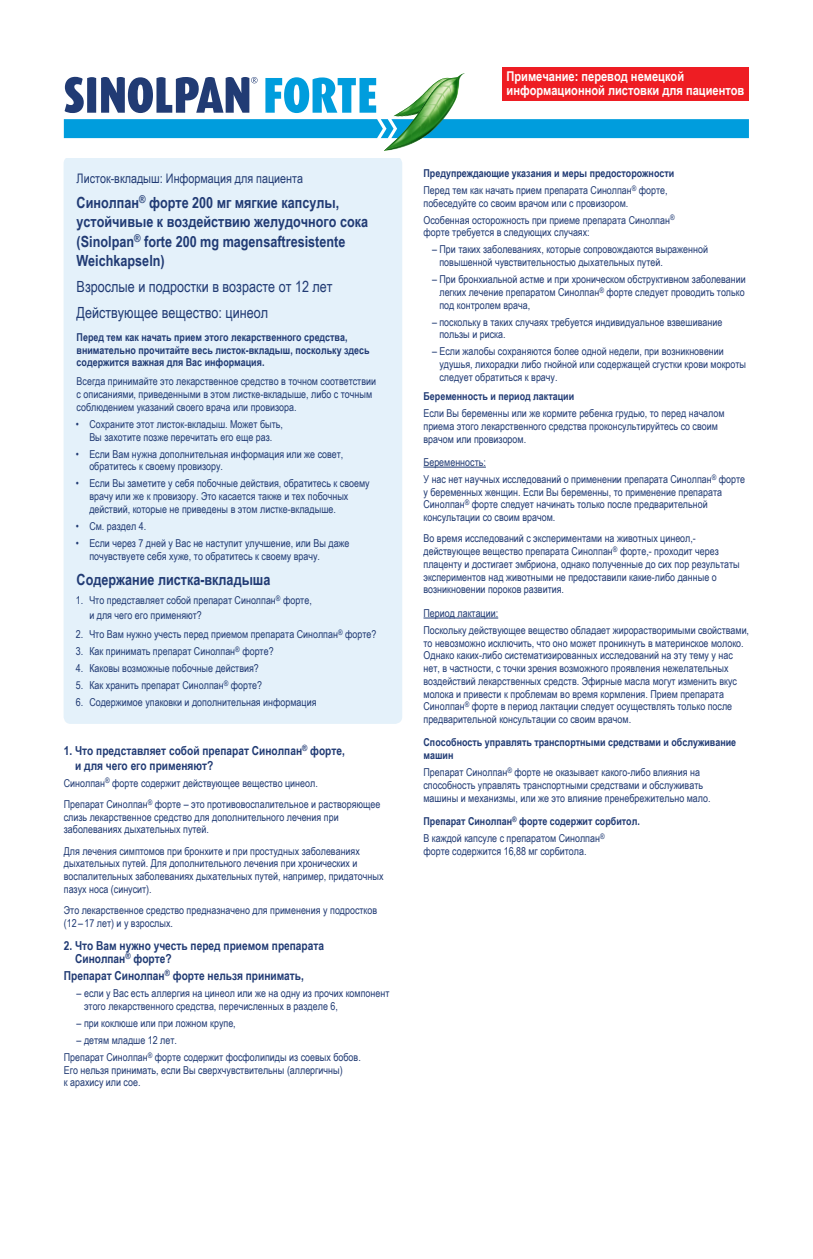
<style>
.page{position:relative;width:813px;height:1259px;background:#fff}
.page>*{position:absolute;margin:0;border:0;box-sizing:border-box;transform-origin:0 0}
.t1{font:700 15.3px/19.5px "Arial Narrow";color:#213b74}
.t2{font:15.3px/25.5px "Arial Narrow";color:#213b74}
.t3{font:700 13.5px/13.5px "Arial Narrow";color:#fff}
.t4{font:13.2px "Arial Narrow";color:#213b74}
.t5{font:700 12.3px/14.9px "Arial Narrow";color:#213b74}
.t6{font:10.8px/12.8px "Arial Narrow";color:#213b74}
.t7{font:700 10.8px/12.8px "Arial Narrow";color:#213b74}
.s1{font-weight:700}
.s2{font-weight:400}
</style>
<div class="page">
<div style="left:64px;top:156px;width:338px;height:568px;background:#e4f1fa;border-radius:7px"></div>
<div style="left:64px;top:64px;width:684px;height:93px;background:#fff"></div>
<div style="left:64px;top:119px;width:684px;height:19px;background:#009ddd"></div>
<svg style="left:265px;top:77px;width:111px;height:36px"></svg>
<svg style="left:65px;top:77px;width:192px;height:36px"></svg>
<img style="left:383px;top:73px;width:82px;height:78px">
<hr style="left:423px;top:467px;width:62px;height:1px;background:#213b74">
<hr style="left:423px;top:617px;width:75px;height:1px;background:#213b74">
<div style="left:502px;top:67px;width:246px;height:34px;background:#ee1d23"></div>
<p class="t4" style="left:77px;top:168px;width:228px">Листок-вкладыш: Информация для пациента</p>
<h1 class="t1" style="left:77px;top:192px;width:293px">Синолпан<sup>®</sup> форте 200 мг мягкие капсулы, устойчивые к воздействию желудочного сока (Sinolpan<sup>®</sup> forte 200 mg magensaftresistente Weichkapseln)</h1>
<h1 class="t2" style="left:77px;top:273px;width:257px">Взрослые и подростки в возрасте от 12 лет<br>Действующее вещество: цинеол</h1>
<p class="t7" style="left:77px;top:330px;width:294px">Перед тем как начать прием этого лекарственного средства, внимательно прочитайте весь листок-вкладыш, поскольку здесь содержится важная для Вас информация.</p>
<p class="t6" style="left:77px;top:375px;width:301px">Всегда принимайте это лекарственное средство в точном соответствии с описаниями, приведенными в этом листке-вкладыше, либо с точным соблюдением указаний своего врача или провизора.</p>
<p class="t6" style="left:76px;top:417px;width:208px;text-align:center">• Сохраните этот листок-вкладыш. Может быть,<br>Вы захотите позже перечитать его еще раз.</p>
<p class="t6" style="left:89px;top:447px;width:255px;text-indent:-14px">• Если Вам нужна дополнительная информация или же совет, обратитесь к своему провизору.</p>
<p class="t6" style="left:89px;top:477px;width:282px;text-indent:-14px">• Если Вы заметите у себя побочные действия, обратитесь к своему врачу или же к провизору. Это касается также и тех побочных действий, которые не приведены в этом листке-вкладыше.</p>
<p class="t6" style="left:76px;top:519px;width:72px">• См. раздел 4.</p>
<p class="t6" style="left:89px;top:536px;width:261px;text-indent:-14px">• Если через 7 дней у Вас не наступит улучшение, или Вы даже почувствуете себя хуже, то обратитесь к своему врачу.</p>
<h1 class="t1" style="left:77px;top:569px;width:195px">Содержание листка-вкладыша</h1>
<p class="t6" style="left:89px;top:592px;width:224px;line-height:14.9px;text-indent:-14px">1. Что представляет собой препарат Синолпан<sup>®</sup> форте, и для чего его применяют?</p>
<p class="t6" style="left:76px;top:627px;width:302px">2. Что Вам нужно учесть перед приемом препарата Синолпан<sup>®</sup> форте?</p>
<p class="t6" style="left:76px;top:644px;width:199px">3. Как принимать препарат Синолпан<sup>®</sup> форте?</p>
<p class="t6" style="left:76px;top:661px;width:184px">4. Каковы возможные побочные действия?</p>
<p class="t6" style="left:76px;top:678px;width:188px">5. Как хранить препарат Синолпан<sup>®</sup> форте?</p>
<p class="t6" style="left:76px;top:695px;width:242px">6. Содержимое упаковки и дополнительная информация</p>
<p class="t5" style="left:75px;top:742px;width:271px;text-indent:-11px">1. Что представляет собой препарат Синолпан<sup>®</sup> форте, и для чего его применяют?</p>
<p class="t6" style="left:64px;top:772px;width:318px;line-height:21.3px">Синолпан<sup>®</sup> форте содержит действующее вещество цинеол.<br>Препарат Синолпан<sup>®</sup> форте – это противовоспалительное и растворяющее</p>
<p class="t6" style="left:64px;top:810px;width:276px">слизь лекарственное средство для дополнительного лечения при заболеваниях дыхательных путей.</p>
<p class="t6" style="left:64px;top:844px;width:321px">Для лечения симптомов при бронхите и при простудных заболеваниях дыхательных путей. Для дополнительного лечения при хронических и воспалительных заболеваниях дыхательных путей, например, придаточных пазух носа (синусит).</p>
<p class="t6" style="left:64px;top:903px;width:315px">Это лекарственное средство предназначено для применения у подростков (12 – 17 лет) и у взрослых.</p>
<p class="t5" style="left:75px;top:939px;width:250px;line-height:12.8px;text-indent:-11px">2. Что Вам нужно учесть перед приемом препарата<br>Синолпан<sup>®</sup> форте?</p>
<p class="t5" style="left:64px;top:967px;width:241px">Препарат Синолпан<sup>®</sup> форте нельзя принимать,</p>
<p class="t6" style="left:84px;top:986px;width:307px;text-indent:-7px">– если у Вас есть аллергия на цинеол или же на одну из прочих компонент этого лекарственного средства, перечисленных в разделе 6,</p>
<p class="t6" style="left:77px;top:1016px;width:160px">– при коклюше или при ложном крупе,</p>
<p class="t6" style="left:64px;top:1031px;width:298px;line-height:17px;text-indent:13px">– детям младше 12 лет.<br>Препарат Синолпан<sup>®</sup> форте содержит фосфолипиды из соевых бобов.</p>
<p class="t6" style="left:64px;top:1063px;width:280px">Его нельзя принимать, если Вы сверхчувствительны (аллергичны) к арахису или сое.</p>
<p class="t3" style="left:506px;top:69px;width:239px">Примечание: перевод немецкой информационной листовки для пациентов</p>
<p class="t6" style="left:423px;top:164px;width:252px;line-height:17px"><span class="s1">Предупреждающие указания и меры предосторожности<br></span>Перед тем как начать прием препарата Синолпан<sup>®</sup> форте,</p>
<p class="t6" style="left:423px;top:194px;width:252px;line-height:17px">побеседуйте со своим врачом или с провизором.<br>Особенная осторожность при приеме препарата Синолпан<sup>®</sup></p>
<p class="t6" style="left:423px;top:226px;width:168px">форте требуется в следующих случаях:</p>
<p class="t6" style="left:439px;top:243px;width:270px;text-indent:-7px">– При таких заболеваниях, которые сопровождаются выраженной повышенной чувствительностью дыхательных путей.</p>
<p class="t6" style="left:439px;top:273px;width:308px;text-align:justify;text-indent:-7px">– При бронхиальной астме и при хроническом обструктивном заболевании легких лечение препаратом Синолпан<sup>®</sup> форте следует проводить только под контролем врача,</p>
<p class="t6" style="left:439px;top:315px;width:284px;text-indent:-7px">– поскольку в таких случаях требуется индивидуальное взвешивание пользы и риска.</p>
<p class="t6" style="left:439px;top:345px;width:308px;text-indent:-7px">– Если жалобы сохраняются более одной недели, при возникновении удушья, лихорадки либо гнойной или содержащей сгустки крови мокроты следует обратиться к врачу.</p>
<p class="t7" style="left:423px;top:389px;width:152px">Беременность и период лактации</p>
<p class="t6" style="left:423px;top:406px;width:302px">Если Вы беременны или же кормите ребенка грудью, то перед началом приема этого лекарственного средства проконсультируйтесь со своим врачом или провизором.</p>
<p class="t6" style="left:423px;top:453px;width:323px;line-height:17px">Беременность:<br>У нас нет научных исследований о применении препарата Синолпан<sup>®</sup> форте</p>
<p class="t6" style="left:423px;top:485px;width:300px">у беременных женщин. Если Вы беременны, то применение препарата<br>Синолпан<sup>®</sup> форте следует начинать только после предварительной консультации со своим врачом.</p>
<p class="t6" style="left:423px;top:532px;width:318px">Во время исследований с экспериментами на животных цинеол,- действующее вещество препарата Синолпан<sup>®</sup> форте,- проходит через плаценту и достигает эмбриона, однако полученные до сих пор результаты экспериментов над животными не предоставили какие-либо данные о возникновении пороков развития.</p>
<p class="t6" style="left:423px;top:604px;width:327px;line-height:17px">Период лактации:<br>Поскольку действующее вещество обладает жирорастворимыми свойствами,</p>
<p class="t6" style="left:423px;top:636px;width:321px">то невозможно исключить, что оно может проникнуть в материнское молоко.<br>Однако каких-либо систематизированных исследований на эту тему у нас нет, в частности, с точки зрения возможного проявления нежелательных воздействий лекарственных средств. Эфирные масла могут изменить вкус молока и привести к проблемам во время кормления. Прием препарата Синолпан<sup>®</sup> форте в период лактации следует осуществлять только после предварительной консультации со своим врачом.</p>
<p class="t7" style="left:423px;top:736px;width:314px">Способность управлять транспортными средствами и обслуживание машин</p>
<p class="t6" style="left:423px;top:765px;width:288px">Препарат Синолпан<sup>®</sup> форте не оказывает какого-либо влияния на способность управлять транспортными средствами и обслуживать машины и механизмы, или же это влияние пренебрежительно мало.</p>
<p class="t7" style="left:423px;top:812px;width:218px;line-height:17px">Препарат Синолпан<sup>®</sup> форте содержит сорбитол.<br><span class="s2">В каждой капсуле с препаратом Синолпан</span><sup>®</sup></p>
<p class="t6" style="left:423px;top:844px;width:164px">форте содержится 16,88 мг сорбитола.</p>
</div>
